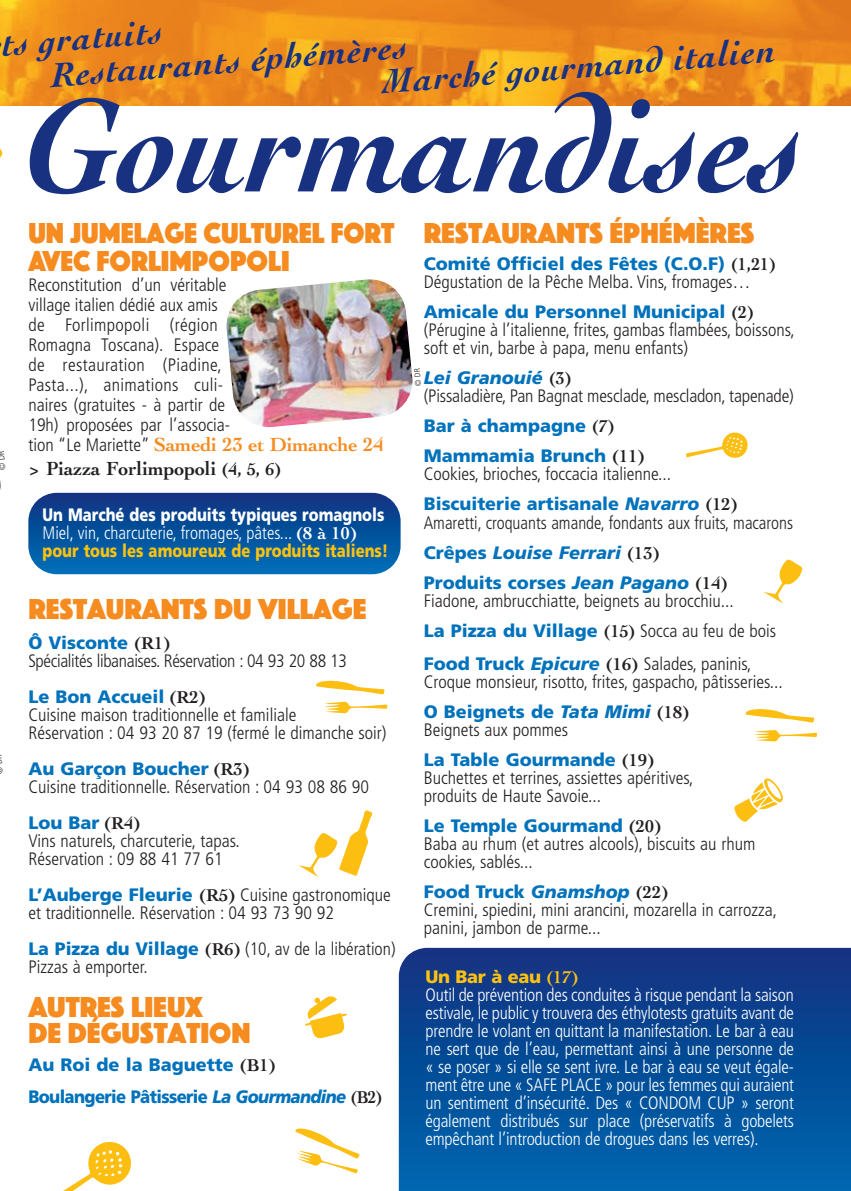
<style>
.page{position:relative;width:851px;height:1191px;background:#fff}
.page>*{position:absolute;margin:0;border:0;box-sizing:border-box;transform-origin:0 0}
.t1{font:italic 700 139.8px "Cochin";color:#183181;scale:.95 1}
.t2{font:italic 700 35.8px/35.6px "Cochin";color:#183181}
.t3{font:30px/26px "Phosphate Solid";color:#f68b1f}
.t4{font:30px/27.6px "Phosphate Solid";color:#f68b1f;scale:.95 1}
.t5{font:700 20px/24px "Cochin";color:#f68b1f}
.t6{font:300 condensed 18px/18px "Frutiger";color:#231f20}
.t7{font:300 condensed 18px/18px "Frutiger";letter-spacing:-.01em;color:#fff}
.t8{font:300 condensed 18px/18px "Frutiger";letter-spacing:-.01em;color:#fff;scale:.96 1}
.t9{font:300 condensed 18px/30px "Frutiger";color:#231f20;scale:.95 1}
.t10{font:900 18px/32px "Frutiger";letter-spacing:-.035em;color:#0072bc}
.t11{font:300 condensed 18px/18px "Frutiger";letter-spacing:-.02em;color:#231f20}
.t12{font:900 18px/30px "Frutiger";color:#0072bc}
.s1{font-family:"Frutiger";font-weight:300;font-stretch:condensed;font-size:18px;color:#231f20}
.s2{color:#231f20}
.s3{font-size:18px;color:#231f20}
.s4{font-weight:900;font-stretch:normal}
.s5{font-family:"Cochin";font-weight:700;font-stretch:normal}
.s6{font-weight:900;font-stretch:normal;color:#fec210}
.s7{font-weight:900;font-stretch:normal;color:#0072bc}
.s8{font-family:"Cochin";font-weight:700;color:#231f20}
.s9{font-style:italic}
.s10{font-weight:900;font-style:italic;font-stretch:normal;color:#0072bc}
.s11{font-family:"Cochin";font-weight:700;font-stretch:normal;color:#fec210}
</style>
<div class="page">
<img style="left:0;top:0;width:850px;height:106px">
<svg style="left:305px;top:996px;width:42px;height:43px"></svg>
<svg style="left:734px;top:778px;width:49px;height:44px"></svg>
<svg style="left:686px;top:432px;width:62px;height:26px"></svg>
<svg style="left:764px;top:559px;width:38px;height:45px"></svg>
<svg style="left:298px;top:810px;width:74px;height:67px"></svg>
<svg style="left:745px;top:709px;width:69px;height:14px"></svg>
<svg style="left:754px;top:730px;width:63px;height:11px"></svg>
<svg style="left:316px;top:680px;width:69px;height:14px"></svg>
<svg style="left:324px;top:701px;width:64px;height:12px"></svg>
<svg style="left:28px;top:493px;width:372px;height:81px;background:#0a549e"></svg>
<img style="left:226px;top:279px;width:187px;height:149px">
<svg style="left:295px;top:1128px;width:65px;height:45px"></svg>
<svg style="left:0;top:148px;width:3px;height:10px"></svg>
<svg style="left:63px;top:1142px;width:68px;height:49px"></svg>
<svg style="left:399px;top:948px;width:451px;height:243px;background:#064c97"></svg>
<p class="t2" style="left:0;top:25px;width:162px;rotate:-5deg">ts gratuits</p>
<p class="t2" style="left:379px;top:28px;width:394px;text-indent:-330px;rotate:-5deg">Restaurants éphémères<br>Marché gourmand italien</p>
<p class="t1" style="left:26px;top:51px;width:820px">Gourmandises</p>
<p class="t4" style="left:28px;top:218px;width:387px">UN JUMELAGE CULTUREL FORT<br>AVEC FORLIMPOPOLI</p>
<p class="t6" style="left:28px;top:276px;width:203px;line-height:20px">Reconstitution d’un véritable village italien dédié aux amis de Forlimpopoli (région<br>Romagna Toscana). Espace de restauration (Piadine,<br>Pasta...), animations culi&shy;naires (gratuites - à partir de<br>19h) proposées par l’associa-</p>
<p class="t5" style="left:28px;top:431px;width:357px"><span class="s1">tion “Le Mariette”</span> Samedi 23 et Dimanche 24 <span class="s2">&gt; Piazza Forlimpopoli</span> <span class="s3">(4, 5, 6)</span></p>
<p class="t8" style="left:43px;top:507px;width:362px"><span class="s4">Un Marché des produits typiques romagnols<br></span>Miel, vin, charcuterie, fromages, pâtes... <span class="s5">(8 à 10) </span><span class="s6">pour tous les amoureux de produits italiens!</span></p>
<p class="t3" style="left:28px;top:594px;width:340px">RESTAURANTS DU VILLAGE</p>
<p class="t11" style="left:28px;top:634px;width:320px"><span class="s7">Ô Visconte</span> <span class="s5">(R1)<br></span>Spécialités libanaises. Réservation : 04 93 20 88 13</p>
<p class="t6" style="left:28px;top:688px;width:360px"><span class="s7">Le Bon Accueil</span> <span class="s5">(R2)<br></span>Cuisine maison traditionnelle et familiale<br>Réservation : 04 93 20 87 19 (fermé le dimanche soir)</p>
<p class="t6" style="left:28px;top:760px;width:342px"><span class="s7">Au Garçon Boucher</span> <span class="s5">(R3)<br></span>Cuisine traditionnelle. Réservation : 04 93 08 86 90</p>
<p class="t6" style="left:28px;top:814px;width:213px"><span class="s7">Lou Bar</span> <span class="s5">(R4)<br></span>Vins naturels, charcuterie, tapas.<br>Réservation : 09 88 41 77 61</p>
<p class="t6" style="left:28px;top:886px;width:364px"><span class="s7">L’Auberge Fleurie</span> <span class="s5">(R5)</span> Cuisine gastronomique et traditionnelle. Réservation : 04 93 73 90 92</p>
<p class="t6" style="left:28px;top:940px;width:368px"><span class="s7">La Pizza du Village</span> <span class="s5">(R6)</span> (10, av de la libération)<br>Pizzas à emporter.</p>
<p class="t3" style="left:28px;top:992px;width:224px">AUTRES LIEUX<br>DE DÉGUSTATION</p>
<p class="t10" style="left:28px;top:1049px;width:355px">Au Roi de la Baguette <span class="s8">(B1)<br></span>Boulangerie Pâtisserie <span class="s9">La Gourmandine</span> <span class="s8">(B2)</span></p>
<p class="t3" style="left:424px;top:219px;width:332px">RESTAURANTS ÉPHÉMÈRES</p>
<p class="t6" style="left:424px;top:256px;width:353px"><span class="s7">Comité Officiel des Fêtes (C.O.F)</span> <span class="s5">(1,21)<br></span>Dégustation de la Pêche Melba. Vins, fromages…</p>
<p class="t6" style="left:424px;top:304px;width:372px"><span class="s7">Amicale du Personnel Municipal</span> <span class="s5">(2) </span>(Pérugine à l’italienne, frites, gambas flambées, boissons, soft et vin, barbe à papa, menu enfants)</p>
<p class="t6" style="left:424px;top:370px;width:371px"><span class="s10">Lei Granouié</span> <span class="s5">(3)<br></span>(Pissaladière, Pan Bagnat mesclade, mescladon, tapenade)</p>
<p class="t12" style="left:424px;top:412px;width:222px">Bar à champagne <span class="s8">(7)<br></span>Mammamia Brunch <span class="s8">(11)</span></p>
<p class="t6" style="left:424px;top:460px;width:315px;line-height:30px">Cookies, brioches, foccacia italienne...<br><span class="s7">Biscuiterie artisanale</span> <span class="s10">Navarro</span> <span class="s5">(12)</span></p>
<p class="t9" style="left:424px;top:508px;width:390px">Amaretti, croquants amande, fondants aux fruits, macarons<br><span class="s7">Crêpes</span> <span class="s10">Louise Ferrari</span> <span class="s5">(13)<br></span><span class="s7">Produits corses</span> <span class="s10">Jean Pagano</span> <span class="s5">(14)</span></p>
<p class="t6" style="left:424px;top:586px;width:354px;line-height:30px">Fiadone, ambrucchiatte, beignets au brocchiu...<br><span class="s7">La Pizza du Village</span> <span class="s5">(15)</span> Socca au feu de bois</p>
<p class="t6" style="left:423px;top:655px;width:360px"><span class="s7">Food Truck</span> <span class="s10">Epicure</span> <span class="s5">(16)</span> Salades, paninis,<br>Croque monsieur, risotto, frites, gaspacho, pâtisseries...</p>
<p class="t6" style="left:424px;top:703px;width:267px"><span class="s7">O Beignets de</span> <span class="s10">Tata Mimi</span> <span class="s5">(18)<br></span>Beignets aux pommes</p>
<p class="t6" style="left:423px;top:751px;width:271px"><span class="s7">La Table Gourmande</span> <span class="s5">(19)<br></span>Buchettes et terrines, assiettes apéritives, produits de Haute Savoie...</p>
<p class="t6" style="left:423px;top:817px;width:333px"><span class="s7">Le Temple Gourmand</span> <span class="s5">(20)<br></span>Baba au rhum (et autres alcools), biscuits au rhum cookies, sablés...</p>
<p class="t6" style="left:423px;top:883px;width:355px"><span class="s7">Food Truck</span> <span class="s10">Gnamshop</span> <span class="s5">(22)<br></span>Cremini, spiedini, mini arancini, mozarella in carrozza, panini, jambon de parme...</p>
<p class="t7" style="left:425px;top:969px;width:370px"><span class="s6">Un Bar à eau</span> <span class="s11">(17)<br></span>Outil de prévention des conduites à risque pendant la saison estivale, le public y trouvera des éthylotests gratuits avant de prendre le volant en quittant la manifestation. Le bar à eau ne sert que de l’eau, permettant ainsi à une personne de « se poser » si elle se sent ivre. Le bar à eau se veut égale&shy;ment être une « SAFE PLACE » pour les femmes qui auraient un sentiment d’insécurité. Des « CONDOM CUP » seront également distribués sur place (préservatifs à gobelets empêchant l’introduction de drogues dans les verres).</p>
</div>
